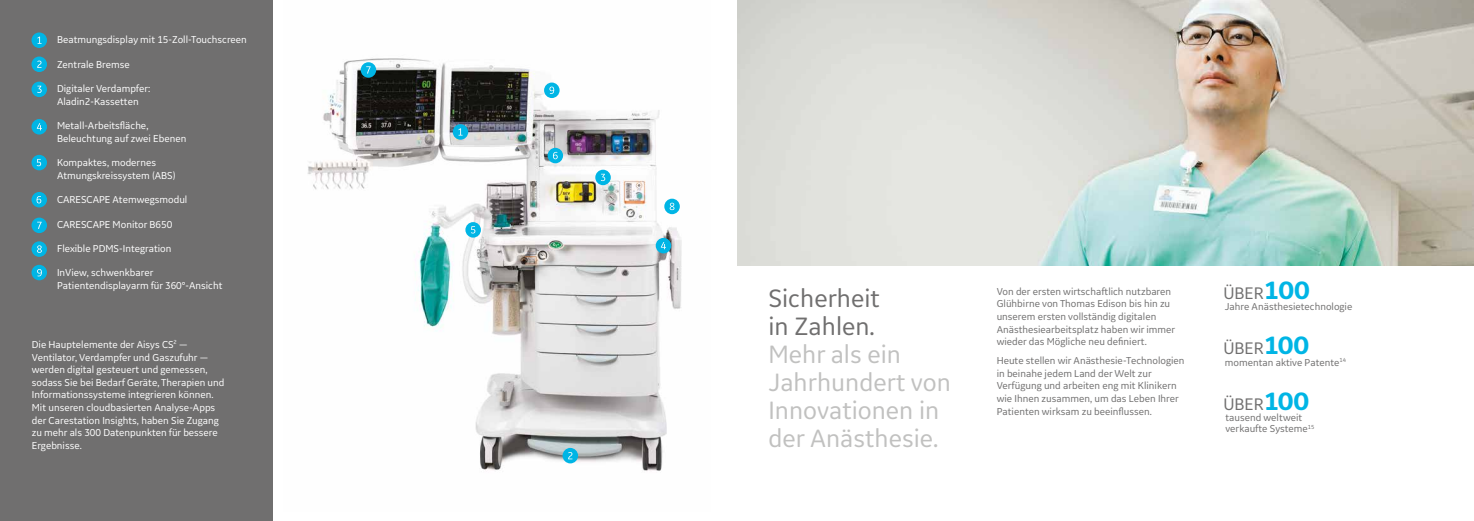
<style>
.page{position:relative;width:1474px;height:521px;background:#fff}
.page>*{position:absolute;margin:0;border:0;box-sizing:border-box;transform-origin:0 0}
.t1{font:26.25px/28px "GE Inspira Sans";color:#c1c1c0}
.t2{font:26.25px/28px "GE Inspira Sans";color:#706f6f}
.t3{font:17.5px "GE Inspira Sans";color:#706f6f}
.t4{font:10.5px/12.6px "GE Inspira Sans";color:#fff}
.t5{font:10.5px/12.6px "GE Inspira Sans";color:#706f6f}
.s1{font-weight:700;font-size:26.25px;color:#00b5e5}
</style>
<div class="page">
<div style="left:0;top:0;width:273px;height:521px;background:#706f6f"></div>
<img style="left:307px;top:58px;width:375px;height:413px">
<img style="left:737px;top:0;width:736px;height:265px">
<div style="left:32px;top:32px;width:15px;height:16px;background:#00b5e5;border-radius:50%"></div>
<div style="left:32px;top:57px;width:15px;height:15px;background:#00b5e5;border-radius:50%"></div>
<div style="left:32px;top:82px;width:15px;height:15px;background:#00b5e5;border-radius:50%"></div>
<div style="left:32px;top:119px;width:15px;height:16px;background:#00b5e5;border-radius:50%"></div>
<div style="left:32px;top:155px;width:15px;height:15px;background:#00b5e5;border-radius:50%"></div>
<div style="left:32px;top:192px;width:15px;height:15px;background:#00b5e5;border-radius:50%"></div>
<div style="left:32px;top:218px;width:15px;height:15px;background:#00b5e5;border-radius:50%"></div>
<div style="left:32px;top:241px;width:15px;height:16px;background:#00b5e5;border-radius:50%"></div>
<div style="left:32px;top:265px;width:15px;height:15px;background:#00b5e5;border-radius:50%"></div>
<svg style="left:37px;top:86px;width:5px;height:7px"></svg>
<svg style="left:37px;top:245px;width:5px;height:8px"></svg>
<svg style="left:37px;top:123px;width:5px;height:7px"></svg>
<svg style="left:37px;top:159px;width:4px;height:7px"></svg>
<svg style="left:37px;top:196px;width:4px;height:7px"></svg>
<svg style="left:547px;top:148px;width:16px;height:15px"></svg>
<svg style="left:553px;top:152px;width:4px;height:7px"></svg>
<svg style="left:37px;top:222px;width:5px;height:7px"></svg>
<div style="left:361px;top:62px;width:15px;height:16px;background:#00b5e5;border-radius:50%"></div>
<svg style="left:366px;top:66px;width:4px;height:8px"></svg>
<svg style="left:37px;top:269px;width:5px;height:7px"></svg>
<div style="left:544px;top:83px;width:15px;height:15px;background:#00b5e5;border-radius:50%"></div>
<svg style="left:549px;top:87px;width:5px;height:7px"></svg>
<svg style="left:37px;top:37px;width:5px;height:7px"></svg>
<div style="left:453px;top:124px;width:15px;height:16px;background:#00b5e5;border-radius:50%"></div>
<svg style="left:458px;top:128px;width:4px;height:8px"></svg>
<svg style="left:37px;top:61px;width:5px;height:7px"></svg>
<div style="left:595px;top:170px;width:16px;height:15px;background:#00b5e5;border-radius:50%"></div>
<svg style="left:601px;top:174px;width:4px;height:7px"></svg>
<svg style="left:664px;top:199px;width:16px;height:15px"></svg>
<svg style="left:669px;top:203px;width:5px;height:7px"></svg>
<div style="left:655px;top:238px;width:16px;height:15px;background:#00b5e5;border-radius:50%"></div>
<svg style="left:661px;top:242px;width:5px;height:7px"></svg>
<svg style="left:465px;top:222px;width:16px;height:16px"></svg>
<svg style="left:471px;top:226px;width:4px;height:7px"></svg>
<div style="left:562px;top:448px;width:16px;height:15px;background:#00b5e5;border-radius:50%"></div>
<svg style="left:568px;top:452px;width:4px;height:7px"></svg>
<p class="t4" style="left:57px;top:33px;width:191px">Beatmungsdisplay mit 15-Zoll-Touchscreen</p>
<p class="t4" style="left:57px;top:58px;width:74px">Zentrale Bremse</p>
<p class="t4" style="left:57px;top:82px;width:95px">Digitaler Verdampfer:<br>Aladin2-Kassetten</p>
<p class="t4" style="left:57px;top:119px;width:131px">Metall-Arbeitsfläche,<br>Beleuchtung auf zwei Ebenen</p>
<p class="t4" style="left:57px;top:156px;width:120px">Kompaktes, modernes<br>Atmungskreissystem (ABS)</p>
<p class="t4" style="left:57px;top:193px;width:132px">CARESCAPE Atemwegsmodul</p>
<p class="t4" style="left:57px;top:218px;width:117px">CARESCAPE Monitor B650</p>
<p class="t4" style="left:57px;top:242px;width:116px">Flexible PDMS-Integration</p>
<p class="t4" style="left:57px;top:266px;width:167px">InView, schwenkbarer<br>Patientendisplayarm für 360°-Ansicht</p>
<p class="t4" style="left:32px;top:338px;width:194px">Die Hauptelemente der Aisys CS<sup>2</sup> — Ventilator, Verdampfer und Gaszufuhr — werden digital gesteuert und gemessen, sodass Sie bei Bedarf Geräte, Therapien und Informationssysteme integrieren können.<br>Mit unseren cloudbasierten Analyse-Apps der Carestation Insights, haben Sie Zugang zu mehr als 300 Datenpunkten für bessere Ergebnisse.</p>
<h1 class="t2" style="left:768px;top:283px;width:113px">Sicherheit in Zahlen.</h1>
<h1 class="t1" style="left:768px;top:339px;width:184px">Mehr als ein<br>Jahrhundert von<br>Innovationen in der Anästhesie.</h1>
<p class="t5" style="left:996px;top:285px;width:180px">Von der ersten wirtschaftlich nutzbaren Glühbirne von Thomas Edison bis hin zu unserem ersten vollständig digitalen Anästhesiearbeitsplatz haben wir immer wieder das Mögliche neu definiert.</p>
<p class="t5" style="left:996px;top:354px;width:189px">Heute stellen wir Anästhesie-Technologien in beinahe jedem Land der Welt zur Verfügung und arbeiten eng mit Klinikern wie Ihnen zusammen, um das Leben Ihrer Patienten wirksam zu beeinflussen.</p>
<h2 class="t3" style="left:1223px;top:282px;width:88px">ÜBER<span class="s1">100</span></h2>
<p class="t5" style="left:1224px;top:300px;width:129px">Jahre Anästhesietechnologie</p>
<h2 class="t3" style="left:1223px;top:337px;width:87px">ÜBER<span class="s1">100</span></h2>
<p class="t5" style="left:1224px;top:356px;width:123px">momentan aktive Patente<sup>14</sup></p>
<h2 class="t3" style="left:1223px;top:393px;width:87px">ÜBER<span class="s1">100</span></h2>
<p class="t5" style="left:1225px;top:412px;width:90px;line-height:11px">tausend weltweit verkaufte Systeme<sup>15</sup></p>
</div>
